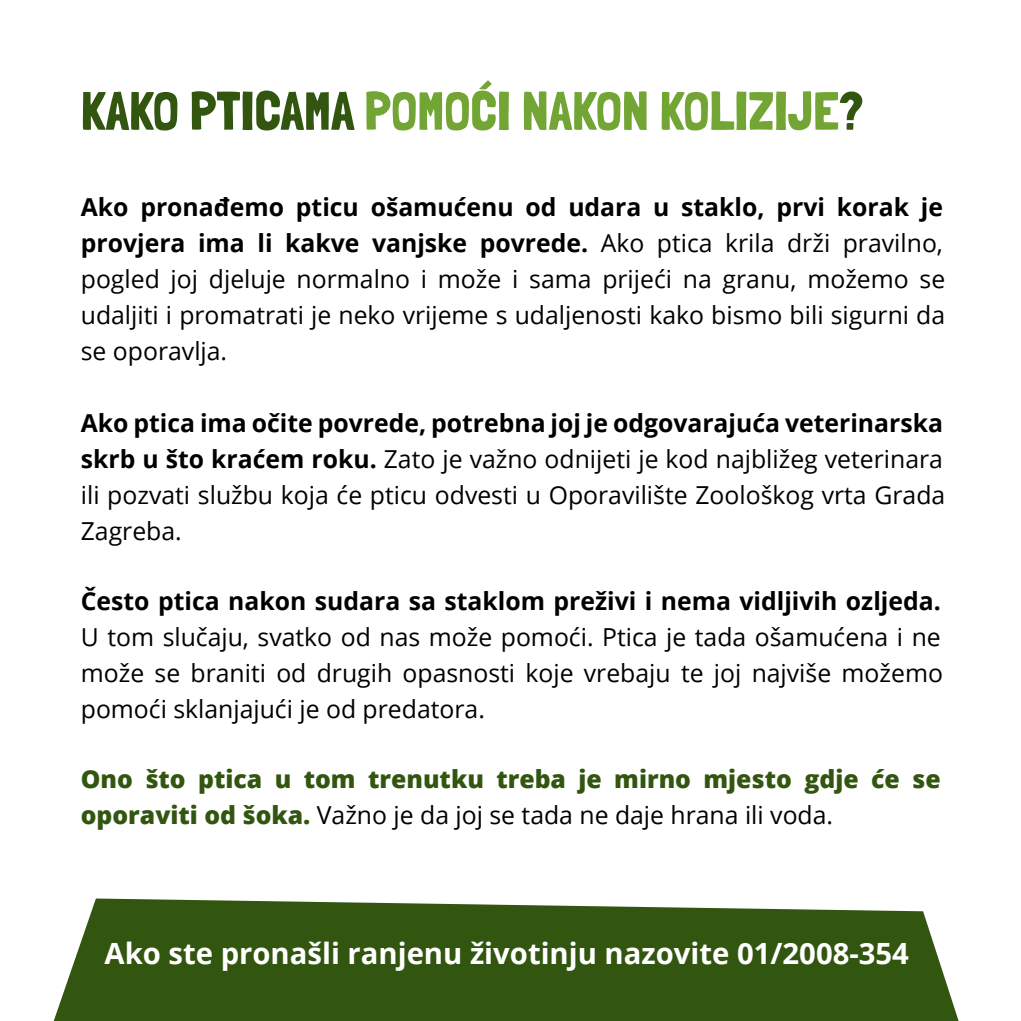
<style>
.page{position:relative;width:1021px;height:1021px;background:#fff}
.page>*{position:absolute;margin:0;border:0;box-sizing:border-box;transform-origin:0 0}
.t1{font:54px "Londrina Solid";color:#73a534}
.t2{font:700 29.25px "Open Sans";color:#fff}
.t3{font:24.75px/36px "Open Sans";color:#000;text-align:justify}
.t4{font:800 24.75px/36px "Open Sans";color:#32560f}
.t5{font:700 24.75px "Open Sans";color:#000}
.s1{color:#32560f}
.s2{font-weight:700}
.s3{font-weight:400;color:#000}
</style>
<div class="page">
<svg style="left:54px;top:898px;width:904px;height:122px;background:#456626"></svg>
<h1 class="t1" style="left:81px;top:79px;width:784px"><span class="s1">KAKO PTICAMA</span> POMOĆI NAKON KOLIZIJE<span class="s1">?</span></h1>
<p class="t3" style="left:81px;top:188px;width:866px"><span class="s2">Ako pronađemo pticu ošamućenu od udara u staklo, prvi korak je provjera ima li kakve vanjske povrede.</span> Ako ptica krila drži pravilno, pogled joj djeluje normalno i može i sama prijeći na granu, možemo se udaljiti i promatrati je neko vrijeme s udaljenosti kako bismo bili sigurni da se oporavlja.</p>
<p class="t3" style="left:81px;top:404px;width:866px"><span class="s2">Ako ptica ima očite povrede, potrebna joj je odgovarajuća veterinarska skrb u što kraćem roku.</span> Zato je važno odnijeti je kod najbližeg veterinara ili pozvati službu koja će pticu odvesti u Oporavilište Zoološkog vrta Grada Zagreba.</p>
<p class="t5" style="left:81px;top:583px;width:861px">Često ptica nakon sudara sa staklom preživi i nema vidljivih ozljeda.</p>
<p class="t3" style="left:81px;top:618px;width:863px">U tom slučaju, svatko od nas može pomoći. Ptica je tada ošamućena i ne može se braniti od drugih opasnosti koje vrebaju te joj najviše možemo pomoći sklanjajući je od predatora.</p>
<p class="t4" style="left:81px;top:759px;width:861px">Ono što ptica u tom trenutku treba je mirno mjesto gdje će se oporaviti od šoka. <span class="s3">Važno je da joj se tada ne daje hrana ili voda.</span></p>
<p class="t2" style="left:104px;top:932px;width:806px">Ako ste pronašli ranjenu životinju nazovite 01/2008-354</p>
</div>
